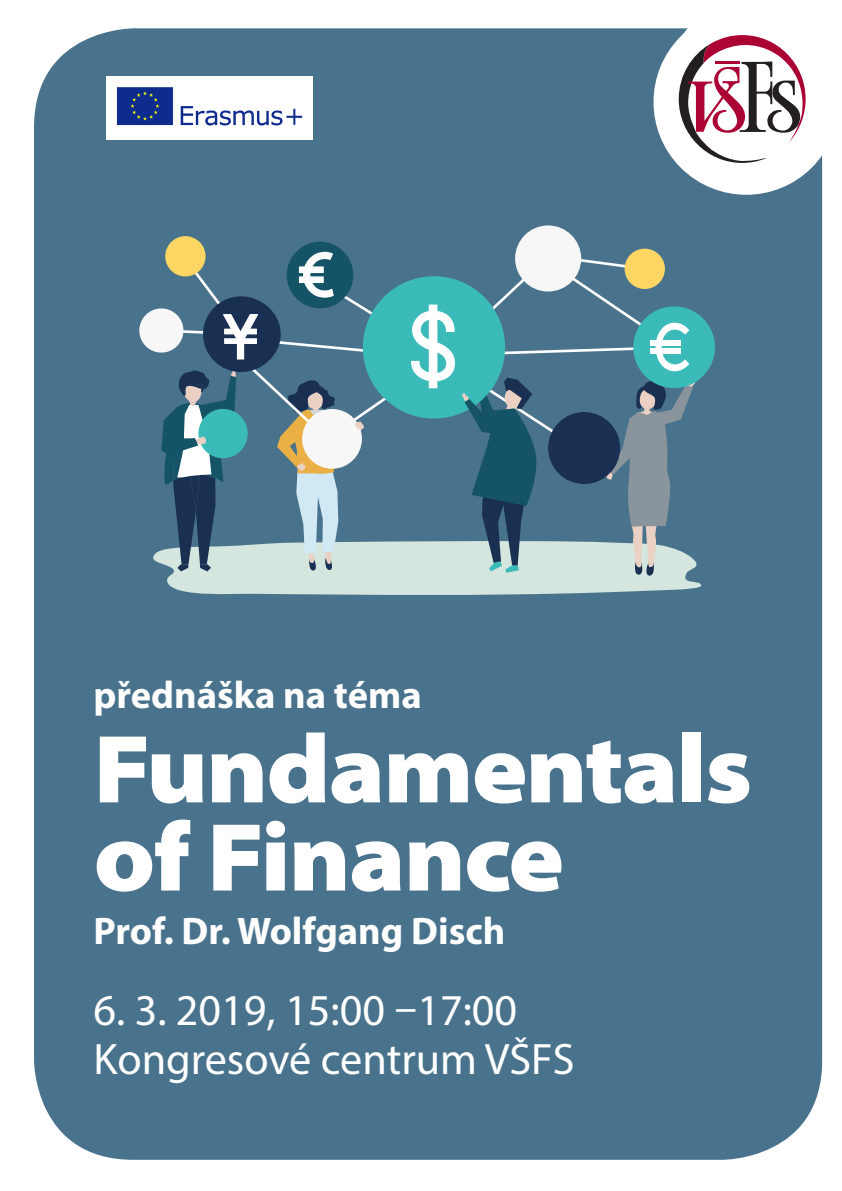
<style>
.page{position:relative;width:842px;height:1191px;background:#fff}
.page>*{position:absolute;margin:0;border:0;box-sizing:border-box;transform-origin:0 0}
.t1{font:900 semi-expanded 97.5px "Myriad Pro";letter-spacing:-.02em;color:#fff}
.t2{font:44.2px/49.4px "Myriad Pro";color:#fff}
.t3{font:700 38.5px "Myriad Pro";color:#fff}
</style>
<div class="page">
<div style="left:34px;top:28px;width:788px;height:1131px;background:#49738c;border-radius:99px"></div>
<svg style="left:644px;top:28px;width:179px;height:176px;fill:#fff"></svg>
<svg style="left:679px;top:35px;width:126px;height:128px;background:#cfb4bb"></svg>
<div style="left:287px;top:242px;width:66px;height:66px;background:#145466;border-radius:50%"></div>
<div style="left:515px;top:225px;width:66px;height:66px;background:#f7f7f7;border-radius:50%"></div>
<div style="left:633px;top:306px;width:82px;height:82px;background:#3bbaba;border-radius:50%"></div>
<div style="left:625px;top:249px;width:40px;height:40px;background:#ffd663;border-radius:50%"></div>
<div style="left:165px;top:236px;width:41px;height:40px;background:#ffd663;border-radius:50%"></div>
<svg style="left:139px;top:308px;width:44px;height:44px"></svg>
<svg style="left:143px;top:252px;width:558px;height:343px"></svg>
<div style="left:106px;top:77px;width:207px;height:63px;background:#fff"></div>
<img style="left:116px;top:87px;width:187px;height:39px">
<p class="t3" style="left:94px;top:670px;width:330px">přednáška na téma</p>
<p class="t1" style="left:94px;top:713px;width:660px">Fundamentals</p>
<p class="t1" style="left:94px;top:801px;width:472px">of Finance</p>
<p class="t3" style="left:94px;top:905px;width:413px">Prof. Dr. Wolfgang Disch</p>
<p class="t2" style="left:94px;top:984px;width:482px">6. 3. 2019, 15:00 –17:00<br>Kongresové centrum VŠFS</p>
</div>
